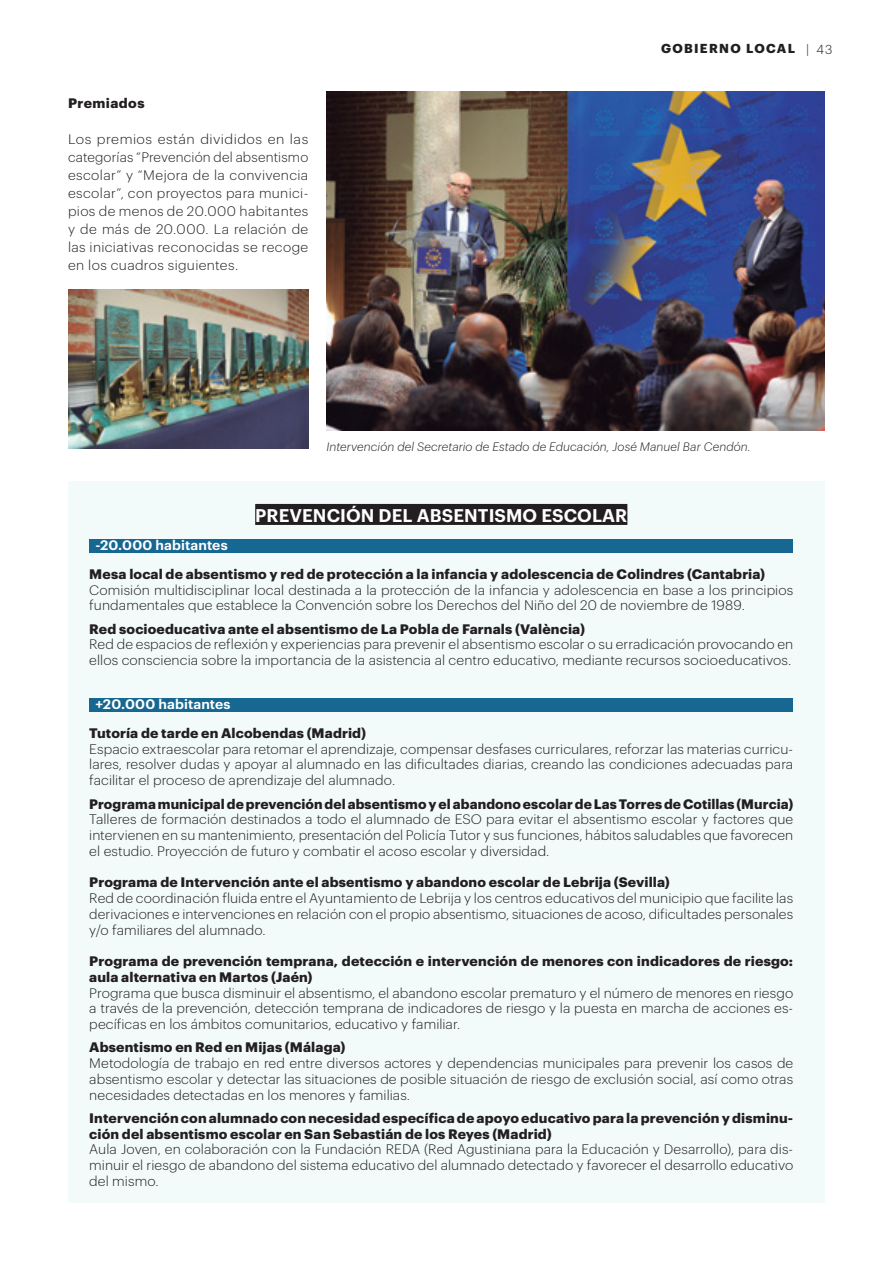
<style>
.page{position:relative;width:893px;height:1263px;background:#fff}
.page>*{position:absolute;margin:0;border:0;box-sizing:border-box;transform-origin:0 0}
.t1{font:600 18px "Graphik";letter-spacing:.005em;color:#fff}
.t2{font:300 13.5px/15.8px "Graphik";letter-spacing:.01em;color:#231f20;text-align:justify}
.t3{font:700 13.5px/15.8px "Graphik";letter-spacing:.01em;color:#231f20}
.t4{font:300 13.5px/18px "Graphik";letter-spacing:.01em;color:#231f20;text-align:justify;scale:1.05 1}
.t5{font:600 13.5px "Graphik";letter-spacing:.01em;color:#fff}
.t6{font:700 13.5px "Graphik";letter-spacing:.03em;color:#231f20}
.t7{font:700 12.75px "Graphik";color:#231f20}
.t8{font:300 12.75px "Graphik";color:#231f20}
.t9{font:italic 300 12px "Graphik";letter-spacing:.01em;color:#231f20}
</style>
<div class="page">
<img style="left:326px;top:91px;width:499px;height:340px">
<img style="left:68px;top:289px;width:240px;height:160px">
<div style="left:68px;top:481px;width:757px;height:721px;background:#f2fafa"></div>
<div style="left:255px;top:504px;width:372px;height:21px;background:#231f20"></div>
<div style="left:89px;top:539px;width:704px;height:14px;background:#166791"></div>
<div style="left:89px;top:698px;width:704px;height:14px;background:#166791"></div>
<p class="t6" style="left:68px;top:93px;width:78px">Premiados</p>
<p class="t4" style="left:68px;top:129px;width:230px">Los premios están divididos en las categorías “Prevención del absentismo escolar” y “Mejora de la convivencia escolar”, con proyectos para munici&shy;pios de menos de 20.000 habitantes y de más de 20.000. La relación de las iniciativas reconocidas se recoge en los cuadros siguientes.</p>
<p class="t7" style="left:661px;top:39px;width:11px">gobierno</p>
<p class="t7" style="left:746px;top:39px;width:11px">local</p>
<p class="t8" style="left:806px;top:40px;width:28px">| 43</p>
<p class="t9" style="left:326px;top:438px;width:426px">Intervención del Secretario de Estado de Educación, José Manuel Bar Cendón.</p>
<h1 class="t1" style="left:255px;top:502px;width:374px">PREVENCIÓN DEL ABSENTISMO ESCOLAR</h1>
<p class="t5" style="left:95px;top:535px;width:134px">-20.000 habitantes</p>
<p class="t3" style="left:89px;top:565px;width:677px">Mesa local de absentismo y red de protección a la infancia y adolescencia de Colindres (Cantabria)</p>
<p class="t2" style="left:89px;top:581px;width:705px">Comisión multidisciplinar local destinada a la protección de la infancia y adolescencia en base a los principios fundamentales que establece la Convención sobre los Derechos del Niño del 20 de noviembre de 1989.</p>
<p class="t3" style="left:89px;top:620px;width:497px">Red socioeducativa ante el absentismo de La Pobla de Farnals (València)</p>
<p class="t2" style="left:89px;top:636px;width:705px">Red de espacios de reflexión y experiencias para prevenir el absentismo escolar o su erradicación provocando en ellos consciencia sobre la importancia de la asistencia al centro educativo, mediante recursos socioeducativos.</p>
<p class="t5" style="left:95px;top:694px;width:137px">+20.000 habitantes</p>
<p class="t3" style="left:89px;top:724px;width:278px">Tutoría de tarde en Alcobendas (Madrid)</p>
<p class="t2" style="left:89px;top:740px;width:705px">Espacio extraescolar para retomar el aprendizaje, compensar desfases curriculares, reforzar las materias curricu&shy;lares, resolver dudas y apoyar al alumnado en las dificultades diarias, creando las condiciones adecuadas para facilitar el proceso de aprendizaje del alumnado.</p>
<p class="t3" style="left:89px;top:794px;width:705px">Programa municipal de prevención del absentismo y el abandono escolar de Las Torres de Cotillas (Murcia)</p>
<p class="t2" style="left:89px;top:810px;width:705px">Talleres de formación destinados a todo el alumnado de ESO para evitar el absentismo escolar y factores que intervienen en su mantenimiento, presentación del Policía Tutor y sus funciones, hábitos saludables que favorecen el estudio. Proyección de futuro y combatir el acoso escolar y diversidad.</p>
<p class="t3" style="left:89px;top:873px;width:582px">Programa de Intervención ante el absentismo y abandono escolar de Lebrija (Sevilla)</p>
<p class="t2" style="left:89px;top:889px;width:705px">Red de coordinación fluida entre el Ayuntamiento de Lebrija y los centros educativos del municipio que facilite las derivaciones e intervenciones en relación con el propio absentismo, situaciones de acoso, dificultades personales y/o familiares del alumnado.</p>
<p class="t3" style="left:89px;top:952px;width:705px">Programa de prevención temprana, detección e intervención de menores con indicadores de riesgo: aula alternativa en Martos (Jaén)</p>
<p class="t2" style="left:89px;top:984px;width:705px">Programa que busca disminuir el absentismo, el abandono escolar prematuro y el número de menores en riesgo a través de la prevención, detección temprana de indicadores de riesgo y la puesta en marcha de acciones es&shy;pecíficas en los ámbitos comunitarios, educativo y familiar.</p>
<p class="t3" style="left:89px;top:1038px;width:258px">Absentismo en Red en Mijas (Málaga)</p>
<p class="t2" style="left:89px;top:1054px;width:705px">Metodología de trabajo en red entre diversos actores y dependencias municipales para prevenir los casos de absentismo escolar y detectar las situaciones de posible situación de riesgo de exclusión social, así como otras necesidades detectadas en los menores y familias.</p>
<p class="t3" style="left:89px;top:1109px;width:705px">Intervención con alumnado con necesidad específica de apoyo educativo para la prevención y disminu&shy;ción del absentismo escolar en San Sebastián de los Reyes (Madrid)</p>
<p class="t2" style="left:89px;top:1140px;width:705px">Aula Joven, en colaboración con la Fundación REDA (Red Agustiniana para la Educación y Desarrollo), para dis&shy;minuir el riesgo de abandono del sistema educativo del alumnado detectado y favorecer el desarrollo educativo del mismo.</p>
</div>
